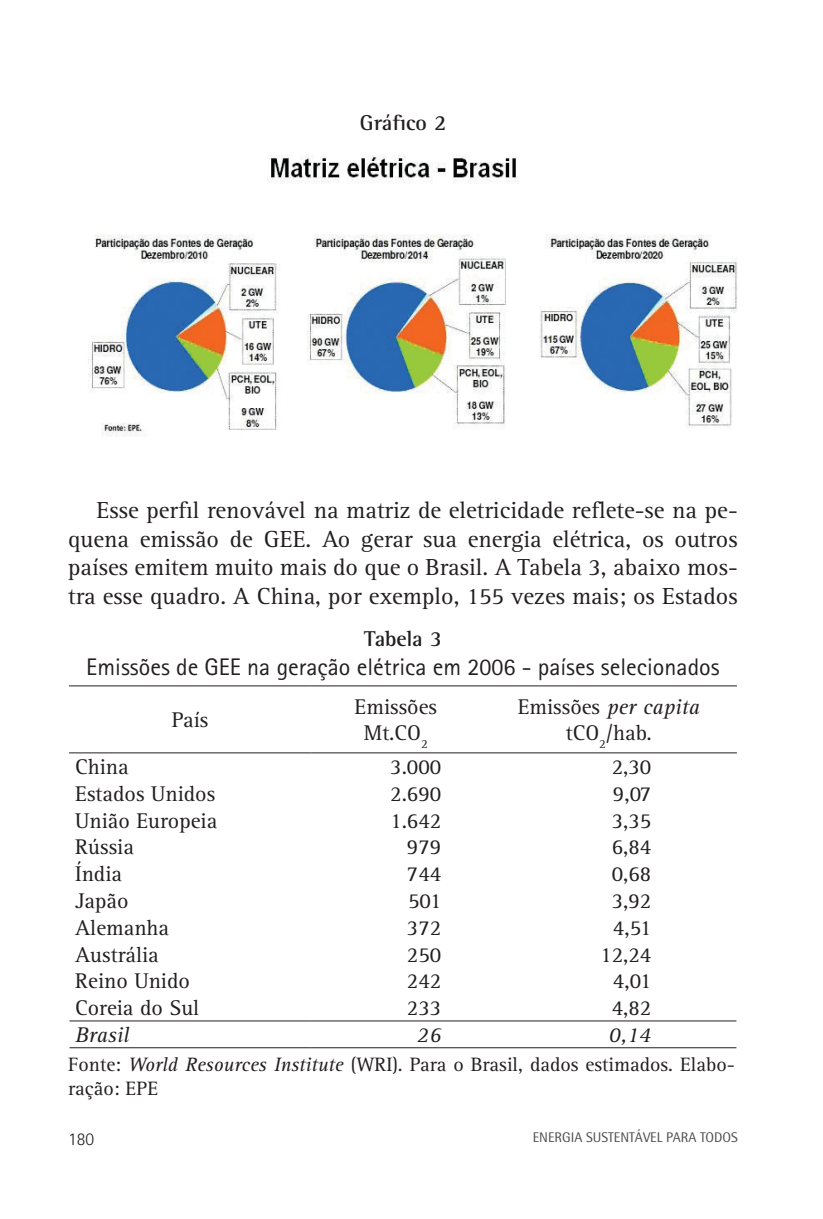
<style>
.page{position:relative;width:823px;height:1219px;background:#fff}
.page>*{position:absolute;margin:0;border:0;box-sizing:border-box;transform-origin:0 0}
.t1{font:24px/28.8px "Rotis Serif";color:#231f20;text-align:justify}
.t2{font:24px "Rotis Sans Serif";color:#231f20}
.t3{font:22px/26.4px "Rotis Serif";color:#231f20;text-align:center}
.t4{font:700 22px "Rotis Semi Serif";color:#231f20}
.t5{font:italic 22px "Rotis Serif";color:#231f20}
.t6{font:20px/24px "Rotis Serif";color:#231f20}
.t7{font:300 18px "Rotis Sans Serif";color:#231f20}
.t8{font:14px "Rotis Semi Sans";color:#4b4c4d}
.s1{font-style:italic}
</style>
<div class="page">
<img style="left:88px;top:155px;width:649px;height:282px">
<hr style="left:69px;top:685px;width:241px;height:1px;background:#231f20">
<hr style="left:310px;top:685px;width:170px;height:1px;background:#231f20">
<hr style="left:480px;top:685px;width:256px;height:1px;background:#231f20">
<hr style="left:69px;top:752px;width:241px;height:1px;background:#231f20">
<hr style="left:310px;top:752px;width:170px;height:1px;background:#231f20">
<hr style="left:480px;top:752px;width:256px;height:1px;background:#231f20">
<hr style="left:69px;top:1020px;width:241px;height:1px;background:#231f20">
<hr style="left:310px;top:1020px;width:170px;height:1px;background:#231f20">
<hr style="left:480px;top:1020px;width:256px;height:1px;background:#231f20">
<hr style="left:69px;top:1047px;width:241px;height:1px;background:#231f20">
<hr style="left:310px;top:1047px;width:170px;height:1px;background:#231f20">
<hr style="left:480px;top:1047px;width:256px;height:1px;background:#231f20">
<p class="t4" style="left:359px;top:109px;width:88px">Gráfico 2</p>
<p class="t1" style="left:68px;top:496px;width:671px;text-indent:28px">Esse perfil renovável na matriz de eletricidade reflete-se na pe&shy;quena emissão de GEE. Ao gerar sua energia elétrica, os outros países emitem muito mais do que o Brasil. A Tabela 3, abaixo mos&shy;tra esse quadro. A China, por exemplo, 155 vezes mais; os Estados</p>
<p class="t4" style="left:364px;top:626px;width:79px">Tabela 3</p>
<p class="t2" style="left:86px;top:653px;width:634px">Emissões de GEE na geração elétrica em 2006 - países selecionados</p>
<p class="t3" style="left:172px;top:707px;width:38px">País</p>
<p class="t3" style="left:354px;top:694px;width:84px">Emissões<br>Mt.CO<sub>2</sub></p>
<p class="t3" style="left:517px;top:694px;width:183px">Emissões <span class="s1">per capita </span>tCO<sub>2</sub>/hab.</p>
<p class="t3" style="left:75px;top:754px;width:55px">China</p>
<p class="t3" style="left:390px;top:754px;width:52px">3.000</p>
<p class="t3" style="left:611px;top:754px;width:41px">2,30</p>
<p class="t3" style="left:75px;top:781px;width:141px">Estados Unidos</p>
<p class="t3" style="left:390px;top:781px;width:52px">2.690</p>
<p class="t3" style="left:612px;top:781px;width:40px">9,07</p>
<p class="t3" style="left:75px;top:808px;width:143px">União Europeia</p>
<p class="t3" style="left:390px;top:808px;width:52px">1.642</p>
<p class="t3" style="left:611px;top:808px;width:41px">3,35</p>
<p class="t3" style="left:75px;top:834px;width:60px">Rússia</p>
<p class="t3" style="left:407px;top:834px;width:36px">979</p>
<p class="t3" style="left:611px;top:834px;width:41px">6,84</p>
<p class="t3" style="left:75px;top:861px;width:48px">Índia</p>
<p class="t3" style="left:407px;top:861px;width:36px">744</p>
<p class="t3" style="left:611px;top:861px;width:41px">0,68</p>
<p class="t3" style="left:75px;top:888px;width:55px">Japão</p>
<p class="t3" style="left:408px;top:888px;width:35px">501</p>
<p class="t3" style="left:611px;top:888px;width:41px">3,92</p>
<p class="t3" style="left:75px;top:915px;width:95px">Alemanha</p>
<p class="t3" style="left:407px;top:915px;width:36px">372</p>
<p class="t3" style="left:612px;top:915px;width:40px">4,51</p>
<p class="t3" style="left:75px;top:942px;width:85px">Austrália</p>
<p class="t3" style="left:407px;top:942px;width:36px">250</p>
<p class="t3" style="left:600px;top:942px;width:52px">12,24</p>
<p class="t3" style="left:75px;top:968px;width:116px">Reino Unido</p>
<p class="t3" style="left:407px;top:968px;width:36px">242</p>
<p class="t3" style="left:612px;top:968px;width:40px">4,01</p>
<p class="t3" style="left:75px;top:995px;width:126px">Coreia do Sul</p>
<p class="t3" style="left:407px;top:995px;width:36px">233</p>
<p class="t3" style="left:611px;top:995px;width:41px">4,82</p>
<p class="t5" style="left:75px;top:1022px;width:56px">Brasil</p>
<p class="t5" style="left:416px;top:1022px;width:26px">26</p>
<p class="t5" style="left:608px;top:1022px;width:44px">0,14</p>
<p class="t6" style="left:68px;top:1053px;width:668px">Fonte: <span class="s1">World Resources Institute</span> (WRI). Para o Brasil, dados estimados. Elabo&shy;ração: EPE</p>
<p class="t7" style="left:68px;top:1128px;width:27px">180</p>
<p class="t8" style="left:532px;top:1129px;width:62px">ENERGIA SUSTENTÁVEL</p>
<p class="t8" style="left:665px;top:1129px;width:43px">PARA TODOS</p>
</div>
